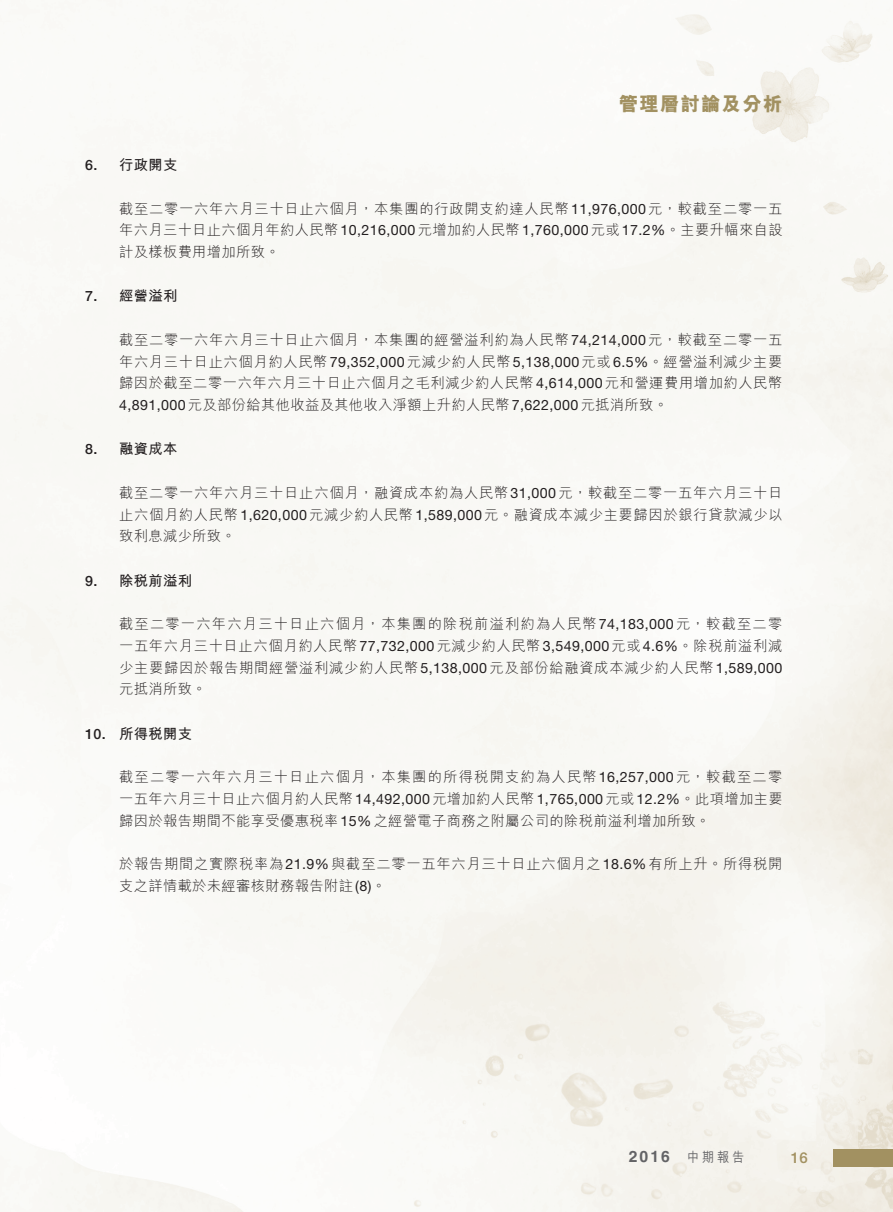
<style>
.page{position:relative;width:893px;height:1212px;background:#fff}
.page>*{position:absolute;margin:0;border:0;box-sizing:border-box;transform-origin:0 0}
.t1{font:800 19.5px "M Hei HK";letter-spacing:.055em;color:#a29161}
.t2{font:700 15.75px "Helvetica LT Std";color:#636366}
.t3{font:500 15px "Helvetica Neue LT Std";color:#a29161}
._1__內文{font:300 14.25px/21.8px "M Hei HK";letter-spacing:.03em;color:#231f20;text-align:justify}
._1__內文-2{font:300 14.25px/21.8px "M Hei HK";letter-spacing:.055em;color:#231f20}
._4__副標題{font:700 14.25px "M Hei HK";letter-spacing:.03em;color:#231f20}
._4__副標題-2{font:500 14.25px "Helvetica Neue LT Std";color:#231f20}
.t4{font:500 13.5px "M Hei HK";color:#636366;scale:.9 1}
.s1{font-family:"Helvetica Neue LT Std";font-weight:400}
</style>
<div class="page">
<img style="left:0;top:3px;width:893px;height:1209px">
<div style="left:833px;top:1149px;width:60px;height:17px;background:#a29161"></div>
<h1 class="t1" style="left:619px;top:94px;width:165px">管理層討論及分析</h1>
<p class="_4__副標題-2" style="left:85px;top:156px;width:14px">6.</p>
<p class="_4__副標題-2" style="left:85px;top:288px;width:14px">7.</p>
<p class="_4__副標題-2" style="left:85px;top:441px;width:14px">8.</p>
<p class="_4__副標題-2" style="left:85px;top:572px;width:14px">9.</p>
<p class="_4__副標題-2" style="left:85px;top:725px;width:22px">10.</p>
<p class="_4__副標題" style="left:119px;top:154px;width:60px">行政開支</p>
<p class="_1__內文" style="left:119px;top:197px;width:665px">截至二零一六年六月三十日止六個月，本集團的行政開支約達人民幣<span class="s1">11,976,000</span>元，較截至二零一五年六月三十日止六個月年約人民幣<span class="s1">10,216,000</span>元增加約人民幣<span class="s1">1,760,000</span>元或<span class="s1">17.2%</span>。主要升幅來自設計及樣板費用增加所致。</p>
<p class="_4__副標題" style="left:119px;top:286px;width:60px">經營溢利</p>
<p class="_1__內文" style="left:119px;top:328px;width:665px">截至二零一六年六月三十日止六個月，本集團的經營溢利約為人民幣<span class="s1">74,214,000</span>元，較截至二零一五年六月三十日止六個月約人民幣<span class="s1">79,352,000</span>元減少約人民幣<span class="s1">5,138,000</span>元或<span class="s1">6.5%</span>。經營溢利減少主要歸因於截至二零一六年六月三十日止六個月之毛利減少約人民幣<span class="s1">4,614,000</span>元和營運費用增加約人民幣<span class="s1">4,891,000</span>元及部份給其他收益及其他收入淨額上升約人民幣<span class="s1">7,622,000</span>元抵消所致。</p>
<p class="_4__副標題" style="left:119px;top:439px;width:60px">融資成本</p>
<p class="_1__內文" style="left:119px;top:481px;width:665px">截至二零一六年六月三十日止六個月，融資成本約為人民幣<span class="s1">31,000</span>元，較截至二零一五年六月三十日止六個月約人民幣<span class="s1">1,620,000</span>元減少約人民幣<span class="s1">1,589,000</span>元。融資成本減少主要歸因於銀行貸款減少以致利息減少所致。</p>
<p class="_4__副標題" style="left:119px;top:570px;width:74px">除稅前溢利</p>
<p class="_1__內文" style="left:119px;top:613px;width:665px">截至二零一六年六月三十日止六個月，本集團的除稅前溢利約為人民幣<span class="s1">74,183,000</span>元，較截至二零一五年六月三十日止六個月約人民幣<span class="s1">77,732,000</span>元減少約人民幣<span class="s1">3,549,000</span>元或<span class="s1">4.6%</span>。除稅前溢利減少主要歸因於報告期間經營溢利減少約人民幣<span class="s1">5,138,000</span>元及部份給融資成本減少約人民幣<span class="s1">1,589,000</span>元抵消所致。</p>
<p class="_4__副標題" style="left:119px;top:723px;width:74px">所得稅開支</p>
<p class="_1__內文" style="left:119px;top:766px;width:665px">截至二零一六年六月三十日止六個月，本集團的所得稅開支約為人民幣<span class="s1">16,257,000</span>元，較截至二零一五年六月三十日止六個月約人民幣<span class="s1">14,492,000</span>元增加約人民幣<span class="s1">1,765,000</span>元或<span class="s1">12.2%</span>。此項增加主要歸因於報告期間不能享受優惠稅率<span class="s1">15%</span>之經營電子商務之附屬公司的除稅前溢利增加所致。</p>
<p class="_1__內文-2" style="left:119px;top:853px;width:665px">於報告期間之實際稅率為<span class="s1">21.9%</span>與截至二零一五年六月三十日止六個月之<span class="s1">18.6%</span>有所上升。所得稅開支之詳情載於未經審核財務報告附註 。<span class="s1">(8)</span></p>
<p class="t2" style="left:629px;top:1147px;width:43px">2016</p>
<p class="t4" style="left:687px;top:1147px;width:65px">中期報告</p>
<p class="t3" style="left:791px;top:1148px;width:19px">16</p>
</div>
